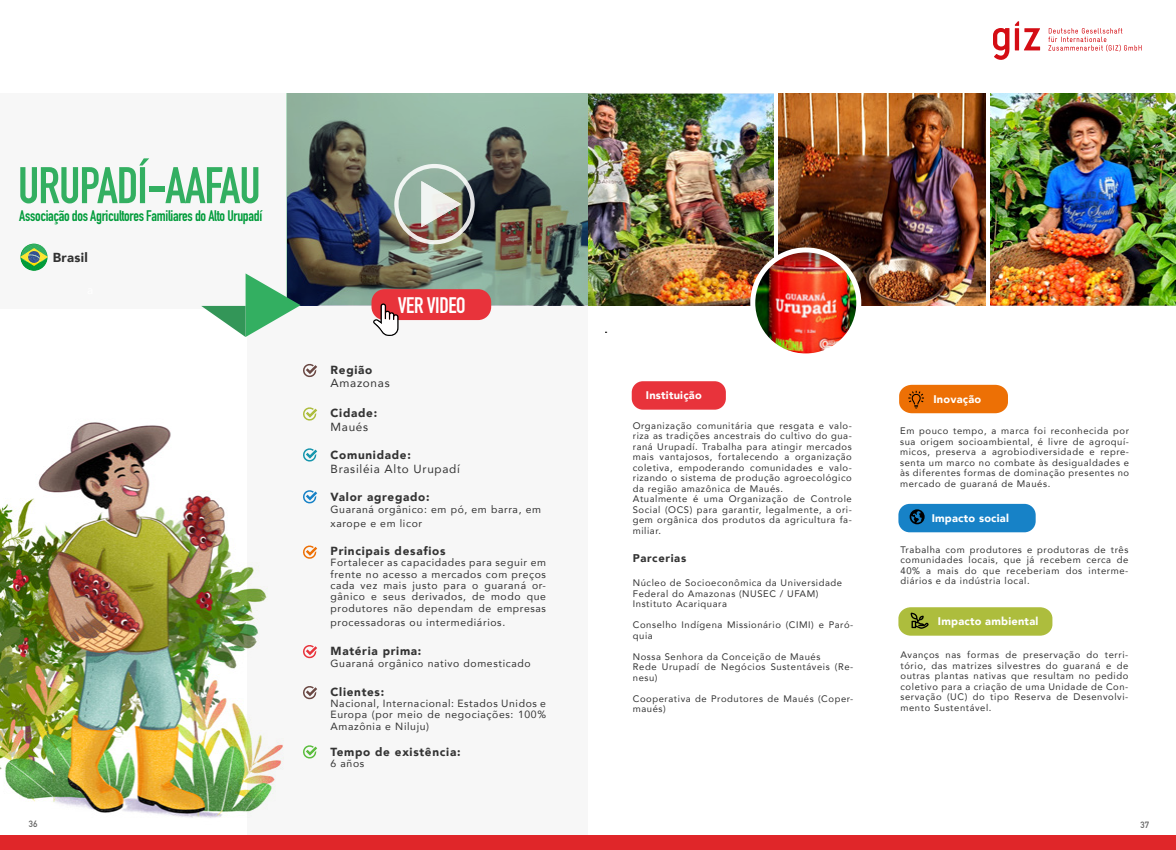
<style>
.page{position:relative;width:1176px;height:850px;background:#fff}
.page>*{position:absolute;margin:0;border:0;box-sizing:border-box;transform-origin:0 0}
.t1{font:700 50.6px "DIN Condensed";letter-spacing:-.02em;color:#33af61}
.t2{font:700 22.2px "DIN Condensed";letter-spacing:-.02em;color:#fff}
.t3{font:700 15.1px "DIN Condensed";letter-spacing:-.02em;color:#009b3a}
.t4{font:900 13px "Avenir";letter-spacing:.02em;color:#333}
.t5{font:900 11.7px "Avenir";letter-spacing:.06em;color:#333}
.t6{font:11.7px "Avenir";letter-spacing:.06em;color:#333}
.t7{font:900 11.2px "Avenir";letter-spacing:.06em;color:#333}
.t8{font:900 11px "Avenir";letter-spacing:.02em;color:#fff}
.t9{font:10.4px/11.3px "Avenir";letter-spacing:.06em;color:#333;text-align:justify}
.t10{font:9.4px/10.5px "Avenir";letter-spacing:.06em;color:#333;text-align:justify}
.t11{font:700 9px "DIN Alternate";color:#666}
</style>
<div class="page">
<div style="left:247px;top:273px;width:341px;height:577px;background:#f7f7f7"></div>
<div style="left:0;top:93px;width:320px;height:216px;background:#f7f7f7"></div>
<img style="left:301px;top:93px;width:473px;height:213px">
<img style="left:990px;top:93px;width:186px;height:213px">
<img style="left:778px;top:93px;width:208px;height:213px">
<svg style="left:993px;top:21px;width:47px;height:39px"></svg>
<svg style="left:1048px;top:28px;width:94px;height:23px"></svg>
<img style="left:0;top:422px;width:284px;height:396px">
<div style="left:632px;top:381px;width:94px;height:29px;background:#e8333b;border-radius:11px"></div>
<div style="left:898px;top:504px;width:138px;height:28px;background:#1782c7;border-radius:11px"></div>
<svg style="left:910px;top:509px;width:15px;height:15px"></svg>
<svg style="left:898px;top:607px;width:154px;height:29px;background:#acbb44"></svg>
<svg style="left:899px;top:385px;width:109px;height:28px;background:#e9730e"></svg>
<svg style="left:303px;top:363px;width:14px;height:15px"></svg>
<svg style="left:303px;top:407px;width:14px;height:14px"></svg>
<svg style="left:303px;top:448px;width:14px;height:14px"></svg>
<svg style="left:303px;top:490px;width:14px;height:14px"></svg>
<svg style="left:303px;top:545px;width:14px;height:14px"></svg>
<svg style="left:303px;top:645px;width:14px;height:14px"></svg>
<svg style="left:303px;top:686px;width:14px;height:14px"></svg>
<svg style="left:303px;top:745px;width:14px;height:14px"></svg>
<img style="left:20px;top:244px;width:28px;height:27px;border-radius:14px">
<img style="left:286px;top:93px;width:302px;height:212px">
<div style="left:372px;top:289px;width:119px;height:31px;background:#e8333b;border-radius:13px"></div>
<svg style="left:373px;top:303px;width:26px;height:33px"></svg>
<svg style="left:201px;top:273px;width:100px;height:64px"></svg>
<img style="left:753px;top:250px;width:106px;height:106px;border-radius:53px">
<div style="left:750px;top:247px;width:111px;height:111px;border:5px solid #fff;border-radius:50%"></div>
<img style="left:394px;top:164px;width:81px;height:80px">
<div style="left:0;top:835px;width:1176px;height:15px;background:#e02629"></div>
<p class="t1" style="left:18px;top:151px;width:244px">URUPADÍ-AAFAU</p>
<p class="t3" style="left:19px;top:206px;width:244px">Associação dos Agricultores Familiares do Alto Urupadí</p>
<p class="t4" style="left:53px;top:246px;width:36px">Brasil</p>
<p class="t2" style="left:398px;top:291px;width:69px">VER VIDEO</p>
<p class="t5" style="left:331px;top:359px;width:43px">Região</p>
<p class="t6" style="left:331px;top:374px;width:61px">Amazonas</p>
<p class="t5" style="left:331px;top:403px;width:48px">Cidade:</p>
<p class="t6" style="left:331px;top:417px;width:39px">Maués</p>
<p class="t5" style="left:331px;top:445px;width:82px">Comunidade:</p>
<p class="t6" style="left:331px;top:459px;width:131px">Brasiléia Alto Urupadí</p>
<p class="t5" style="left:331px;top:487px;width:100px">Valor agregado:</p>
<p class="t9" style="left:331px;top:503px;width:212px">Guaraná orgânico: em pó, em barra, em</p>
<p class="t9" style="left:331px;top:517px;width:93px">xarope e em licor</p>
<p class="t5" style="left:331px;top:541px;width:116px">Principais desafios</p>
<p class="t9" style="left:331px;top:557px;width:217px">Fortalecer as capacidades para seguir em frente no acesso a mercados com preços cada vez mais justo para o guaraná or&shy;gânico e seus derivados, de modo que produtores não dependam de empresas</p>
<p class="t9" style="left:331px;top:617px;width:176px">processadoras ou intermediários.</p>
<p class="t5" style="left:331px;top:641px;width:92px">Matéria prima:</p>
<p class="t9" style="left:331px;top:657px;width:202px">Guaraná orgânico nativo domesticado</p>
<p class="t5" style="left:331px;top:682px;width:55px">Clientes:</p>
<p class="t9" style="left:331px;top:698px;width:217px">Nacional, Internacional: Estados Unidos e Europa (por meio de negociações: 100% Amazônia e Niluju)</p>
<p class="t5" style="left:331px;top:741px;width:131px">Tempo de existência:</p>
<p class="t9" style="left:331px;top:757px;width:35px">6 años</p>
<p class="t8" style="left:646px;top:386px;width:57px">Instituição</p>
<p class="t10" style="left:633px;top:420px;width:221px">Organização comunitária que resgata e valo&shy;riza as tradições ancestrais do cultivo do gua&shy;raná Urupadí. Trabalha para atingir mercados mais vantajosos, fortalecendo a organização coletiva, empoderando comunidades e valo&shy;rizando o sistema de produção agroecológico da região amazônica de Maués.</p>
<p class="t10" style="left:633px;top:493px;width:221px">Atualmente é uma Organização de Controle Social (OCS) para garantir, legalmente, a ori&shy;gem orgânica dos produtos da agricultura fa&shy;miliar.</p>
<p class="t7" style="left:633px;top:548px;width:55px">Parcerias</p>
<p class="t10" style="left:633px;top:577px;width:211px">Núcleo de Socioeconômica da Universidade</p>
<p class="t10" style="left:633px;top:588px;width:187px">Federal do Amazonas (NUSEC / UFAM)</p>
<p class="t10" style="left:633px;top:598px;width:96px">Instituto Acariquara</p>
<p class="t10" style="left:633px;top:619px;width:222px">Conselho Indígena Missionário (CIMI) e Paró&shy;quia</p>
<p class="t10" style="left:633px;top:651px;width:189px">Nossa Senhora da Conceição de Maués</p>
<p class="t10" style="left:633px;top:661px;width:222px">Rede Urupadí de Negócios Sustentáveis (Re&shy;nesu)</p>
<p class="t10" style="left:633px;top:693px;width:222px">Cooperativa de Produtores de Maués (Coper&shy;maués)</p>
<p class="t8" style="left:933px;top:390px;width:49px">Inovação</p>
<p class="t10" style="left:900px;top:425px;width:230px">Em pouco tempo, a marca foi reconhecida por sua origem socioambiental, é livre de agroquí&shy;micos, preserva a agrobiodiversidade e repre&shy;senta um marco no combate às desigualdades e às diferentes formas de dominação presentes no mercado de guaraná de Maués.</p>
<p class="t8" style="left:932px;top:509px;width:79px">Impacto social</p>
<p class="t10" style="left:901px;top:544px;width:229px">Trabalha com produtores e produtoras de três comunidades locais, que já recebem cerca de 40% a mais do que receberiam dos interme&shy;diários e da indústria local.</p>
<p class="t8" style="left:938px;top:612px;width:102px">Impacto ambiental</p>
<p class="t10" style="left:901px;top:649px;width:229px">Avanços nas formas de preservação do terri&shy;tório, das matrizes silvestres do guaraná e de outras plantas nativas que resultam no pedido coletivo para a criação de uma Unidade de Con&shy;servação (UC) do tipo Reserva de Desenvolvi&shy;mento Sustentável.</p>
<p class="t11" style="left:29px;top:817px;width:10px">36</p>
<p class="t11" style="left:1141px;top:818px;width:10px">37</p>
</div>
